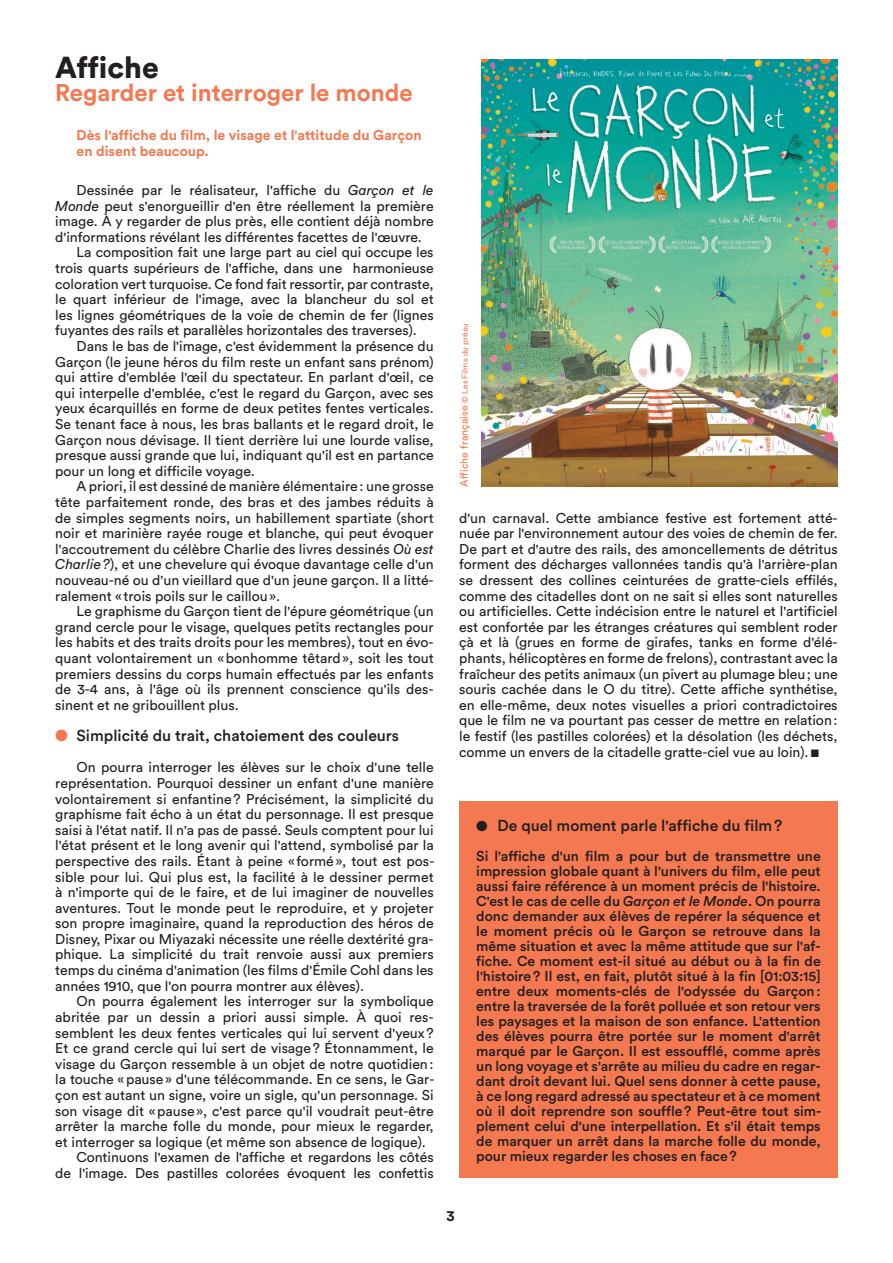
<style>
.page{position:relative;width:893px;height:1263px;background:#fff}
.page>*{position:absolute;margin:0;border:0;box-sizing:border-box;transform-origin:0 0}
.t1{font:900 30px "Circular Std";color:#231f20}
.t2{font:700 24px "Circular Std";color:#f47850}
.t3{font:500 15.75px "Circular Std";color:#231f20}
.t4{font:700 15px "Circular Std";color:#231f20}
.t5{font:14.1px/15.6px "Circular Std";color:#231f20;text-align:justify}
.t6{font:500 14.1px/15px "Circular Std";color:#231f20;text-align:justify}
.t7{font:700 14.1px/15.6px "Circular Std";color:#f47850}
.t8{font:10.5px "Circular Std";letter-spacing:.01em;color:#f47850}
.s1{font-style:italic}
.s2{color:#f47850}
.s3{font-size:8.25px}
.s4{font-size:10.5px}
.s5{font-weight:700;font-size:14.1px}
</style>
<div class="page">
<img style="left:482px;top:60px;width:356px;height:426px">
<div style="left:459px;top:801px;width:379px;height:377px;background:#f47850"></div>
<h1 class="t1" style="left:55px;top:51px;width:105px">Affiche</h1>
<h2 class="t2" style="left:55px;top:80px;width:359px">Regarder et interroger le monde</h2>
<p class="t7" style="left:77px;top:128px;width:347px">Dès l'affiche du film, le visage et l'attitude du Garçon en disent beaucoup.</p>
<p class="t5" style="left:77px;top:183px;width:359px">Dessinée par le réalisateur, l'affiche du <span class="s1">Garçon et le</span></p>
<p class="t5" style="left:55px;top:198px;width:380px"><span class="s1">Monde</span> peut s'enorgueillir d'en être réellement la première</p>
<p class="t5" style="left:55px;top:214px;width:380px">image. À y regarder de plus près, elle contient déjà nombre</p>
<p class="t5" style="left:55px;top:229px;width:368px">d'informations révélant les différentes facettes de l'œuvre.</p>
<p class="t5" style="left:77px;top:245px;width:359px">La composition fait une large part au ciel qui occupe les</p>
<p class="t5" style="left:55px;top:261px;width:380px">trois quarts supérieurs de l'affiche, dans une harmonieuse</p>
<p class="t5" style="left:55px;top:276px;width:380px">coloration vert turquoise. Ce fond fait ressortir, par contraste,</p>
<p class="t5" style="left:55px;top:292px;width:380px">le quart inférieur de l'image, avec la blancheur du sol et</p>
<p class="t5" style="left:55px;top:307px;width:380px">les lignes géométriques de la voie de chemin de fer (lignes</p>
<p class="t5" style="left:55px;top:323px;width:363px">fuyantes des rails et parallèles horizontales des traverses).</p>
<p class="t5" style="left:77px;top:338px;width:359px">Dans le bas de l'image, c'est évidemment la présence du</p>
<p class="t5" style="left:55px;top:354px;width:380px">Garçon (le jeune héros du film reste un enfant sans prénom)</p>
<p class="t5" style="left:55px;top:370px;width:380px">qui attire d'emblée l'œil du spectateur. En parlant d'œil, ce</p>
<p class="t5" style="left:55px;top:385px;width:380px">qui interpelle d'emblée, c'est le regard du Garçon, avec ses</p>
<p class="t5" style="left:55px;top:401px;width:380px">yeux écarquillés en forme de deux petites fentes verticales.</p>
<p class="t5" style="left:55px;top:416px;width:380px">Se tenant face à nous, les bras ballants et le regard droit, le</p>
<p class="t5" style="left:55px;top:432px;width:380px">Garçon nous dévisage. Il tient derrière lui une lourde valise,</p>
<p class="t5" style="left:55px;top:448px;width:380px">presque aussi grande que lui, indiquant qu'il est en partance</p>
<p class="t5" style="left:55px;top:463px;width:201px">pour un long et difficile voyage.</p>
<p class="t5" style="left:77px;top:479px;width:359px">A priori, il est dessiné de manière élémentaire : une grosse</p>
<p class="t5" style="left:55px;top:494px;width:380px">tête parfaitement ronde, des bras et des jambes réduits à</p>
<p class="t5" style="left:55px;top:510px;width:380px">de simples segments noirs, un habillement spartiate (short</p>
<p class="t5" style="left:55px;top:526px;width:380px">noir et marinière rayée rouge et blanche, qui peut évoquer</p>
<p class="t5" style="left:55px;top:541px;width:380px">l'accoutrement du célèbre Charlie des livres dessinés <span class="s1">Où est</span></p>
<p class="t5" style="left:55px;top:557px;width:380px"><span class="s1">Charlie ?</span>), et une chevelure qui évoque davantage celle d'un</p>
<p class="t5" style="left:55px;top:573px;width:380px">nouveau-né ou d'un vieillard que d'un jeune garçon. Il a litté-</p>
<p class="t5" style="left:55px;top:588px;width:226px">ralement « trois poils sur le caillou ».</p>
<p class="t5" style="left:77px;top:604px;width:359px">Le graphisme du Garçon tient de l'épure géométrique (un</p>
<p class="t5" style="left:55px;top:619px;width:380px">grand cercle pour le visage, quelques petits rectangles pour</p>
<p class="t5" style="left:55px;top:635px;width:380px">les habits et des traits droits pour les membres), tout en évo-</p>
<p class="t5" style="left:55px;top:651px;width:380px">quant volontairement un « bonhomme têtard », soit les tout</p>
<p class="t5" style="left:55px;top:666px;width:380px">premiers dessins du corps humain effectués par les enfants</p>
<p class="t5" style="left:55px;top:682px;width:380px">de 3-4 ans, à l'âge où ils prennent conscience qu'ils des-</p>
<p class="t5" style="left:55px;top:697px;width:185px">sinent et ne gribouillent plus.</p>
<p class="t3" style="left:55px;top:727px;width:345px"><span class="s2">●</span> Simplicité du trait, chatoiement des couleurs</p>
<p class="t5" style="left:55px;top:760px;width:381px;text-indent:21px">On pourra interroger les élèves sur le choix d'une telle représentation. Pourquoi dessiner un enfant d'une manière volontairement si enfantine ? Précisément, la simplicité du graphisme fait écho à un état du personnage. Il est presque saisi à l'état natif. Il n'a pas de passé. Seuls comptent pour lui l'état présent et le long avenir qui l'attend, symbolisé par la perspective des rails. Étant à peine « formé », tout est pos&shy;sible pour lui. Qui plus est, la facilité à le dessiner permet à n'importe qui de le faire, et de lui imaginer de nouvelles aventures. Tout le monde peut le reproduire, et y projeter son propre imaginaire, quand la reproduction des héros de Disney, Pixar ou Miyazaki nécessite une réelle dextérité gra&shy;phique. La simplicité du trait renvoie aussi aux premiers temps du cinéma d'animation (les films d'Émile Cohl dans les années 1910, que l'on pourra montrer aux élèves).</p>
<p class="t5" style="left:77px;top:994px;width:359px">On pourra également les interroger sur la symbolique</p>
<p class="t5" style="left:55px;top:1009px;width:380px">abritée par un dessin a priori aussi simple. À quoi res-</p>
<p class="t5" style="left:55px;top:1025px;width:380px">semblent les deux fentes verticales qui lui servent d'yeux ?</p>
<p class="t5" style="left:55px;top:1041px;width:380px">Et ce grand cercle qui lui sert de visage ? Étonnamment, le</p>
<p class="t5" style="left:55px;top:1056px;width:380px">visage du Garçon ressemble à un objet de notre quotidien :</p>
<p class="t5" style="left:55px;top:1072px;width:381px">la touche « pause » d'une télécommande. En ce sens, le Gar-</p>
<p class="t5" style="left:55px;top:1087px;width:380px">çon est autant un signe, voire un sigle, qu'un personnage. Si</p>
<p class="t5" style="left:55px;top:1103px;width:380px">son visage dit « pause », c'est parce qu'il voudrait peut-être</p>
<p class="t5" style="left:55px;top:1119px;width:380px">arrêter la marche folle du monde, pour mieux le regarder,</p>
<p class="t5" style="left:55px;top:1134px;width:372px">et interroger sa logique (et même son absence de logique).</p>
<p class="t5" style="left:77px;top:1150px;width:359px">Continuons l'examen de l'affiche et regardons les côtés</p>
<p class="t5" style="left:55px;top:1165px;width:380px">de l'image. Des pastilles colorées évoquent les confettis</p>
<p class="t8" style="left:458px;top:487px;width:165px;rotate:-90deg">Affiche française <span class="s3">© Les Films du préau</span></p>
<p class="t5" style="left:459px;top:510px;width:380px">d'un carnaval. Cette ambiance festive est fortement atté&shy;nuée par l'environnement autour des voies de chemin de fer.<br>De part et d'autre des rails, des amoncellements de détritus forment des décharges vallonnées tandis qu'à l'arrière-plan se dressent des collines ceinturées de gratte-ciels effilés, comme des citadelles dont on ne sait si elles sont naturelles ou artificielles. Cette indécision entre le naturel et l'artificiel est confortée par les étranges créatures qui semblent roder çà et là (grues en forme de girafes, tanks en forme d'élé&shy;phants, hélicoptères en forme de frelons), contrastant avec la fraîcheur des petits animaux (un pivert au plumage bleu ; une souris cachée dans le O du titre). Cette affiche synthétise, en elle-même, deux notes visuelles a priori contradictoires que le film ne va pourtant pas cesser de mettre en relation : le festif (les pastilles colorées) et la désolation (les déchets, comme un envers de la citadelle gratte-ciel vue au loin). <span class="s4">■</span></p>
<p class="t4" style="left:447px;top:1207px;width:10px">3</p>
<p class="t3" style="left:476px;top:817px;width:308px"><span class="s5">●</span> De quel moment parle l'affiche du film ?</p>
<p class="t6" style="left:476px;top:849px;width:347px">Si l'affiche d'un film a pour but de transmettre une impression globale quant à l'univers du film, elle peut aussi faire référence à un moment précis de l'histoire.<br>C'est le cas de celle du <span class="s1">Garçon et le Monde</span>. On pourra donc demander aux élèves de repérer la séquence et le moment précis où le Garçon se retrouve dans la même situation et avec la même attitude que sur l'af&shy;fiche. Ce moment est-il situé au début ou à la fin de l'histoire ? Il est, en fait, plutôt situé à la fin [01:03:15] entre deux moments-clés de l'odyssée du Garçon : entre la traversée de la forêt polluée et son retour vers les paysages et la maison de son enfance. L'attention des élèves pourra être portée sur le moment d'arrêt marqué par le Garçon. Il est essoufflé, comme après un long voyage et s'arrête au milieu du cadre en regar&shy;dant droit devant lui. Quel sens donner à cette pause, à ce long regard adressé au spectateur et à ce moment où il doit reprendre son souffle ? Peut-être tout sim&shy;plement celui d'une interpellation. Et s'il était temps de marquer un arrêt dans la marche folle du monde, pour mieux regarder les choses en face ?</p>
</div>
